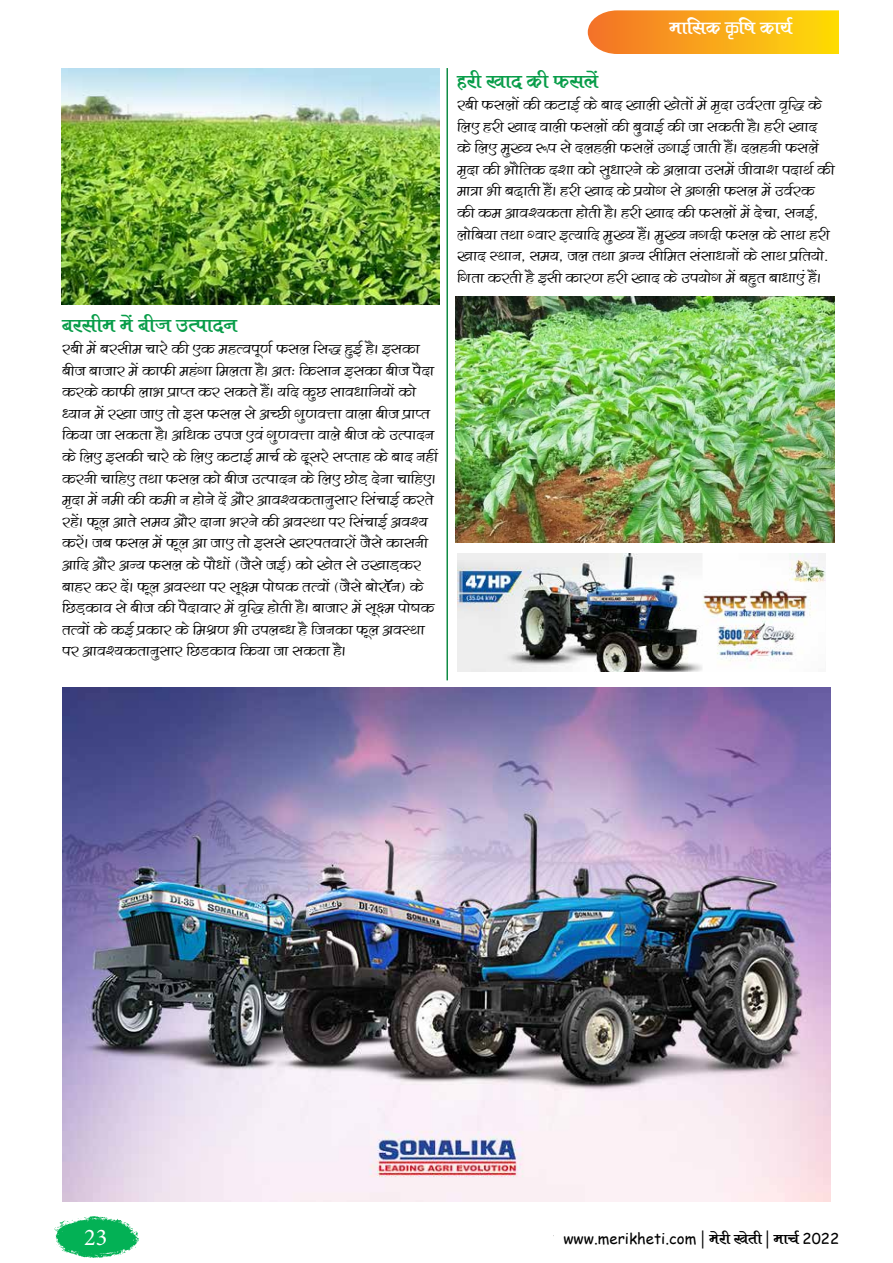
<style>
.page{position:relative;width:893px;height:1263px;background:#fff}
.page>*{position:absolute;margin:0;border:0;box-sizing:border-box;transform-origin:0 0}
.t1{font:24px "Kruti Dev 680";color:#089d49}
.t2{font:24px "Minion Pro";color:#fff}
.t3{font:22.5px "Kruti Dev 680";color:#fff}
.t4{font:18px/21.6px "Kruti Dev 500";color:#000}
.t5{font:18px "Abel";color:#000101}
.t6{font:18px "Minion Pro";color:#000101}
.t7{font:15px "Comic Sans MS";color:#000}
.s1{font-family:"Kruti Dev 060"}
.s2{font-family:"Kruti Dev 680"}
.s3{font-family:"Minion Pro"}
.s4{font-family:"Kruti Dev 540"}
.s5{font-family:"Minion Pro";font-size:18px}
.s6{font-family:"Kruti Dev 680";font-size:18px}
</style>
<div class="page">
<svg style="left:54px;top:1216px;width:85px;height:42px"></svg>
<svg style="left:588px;top:10px;width:251px;height:44px;background:#f9ab20"></svg>
<hr style="left:446px;top:68px;width:2px;height:612px;background:#108b44">
<img style="left:62px;top:69px;width:377px;height:235px">
<img style="left:455px;top:296px;width:379px;height:247px">
<img style="left:62px;top:687px;width:768px;height:515px">
<img style="left:458px;top:553px;width:367px;height:118px">
<p class="t3" style="left:669px;top:16px;width:125px">ekfld <span class="s1">—</span>f”k dk;Z</p>
<h1 class="t1" style="left:62px;top:313px;width:177px">cjlhe esa cht mRiknu</h1>
<p class="t4" style="left:62px;top:339px;width:378px">jch esa cjlhe pkjs dh ,d egRoiw.kZ Qly fl) gqbZ gSA bldk cht cktkj esa dkQh egaxk feyrk gSA vr% fdlku bldk cht iSnk djds dkQh ykHk çkIr dj ldrs gSaA ;fn dqN lko/kkfu;ksa dks /;ku esa j[kk tk, rks bl Qly ls vPNh xq.koÙkk okyk cht çkIr fd;k tk ldrk gSA vf/kd mit ,oa xq.koÙkk okys cht ds mRiknu ds fy, bldh pkjs ds fy, dVkbZ ekpZ ds nwljs lIrkg ds ckn ugha djuh pkfg, rFkk Qly dks cht mRiknu ds fy, NksM+ nsuk pkfg,A e`nk esa ueh dh deh u gksus nsa vkSj vko';drkuqlkj flapkbZ djrs jgsaA Qwy vkrs le; vkSj nkuk Hkjus dh voLFkk ij flapkbZ vo'; djsaA tc Qly esa Qwy vk tk, rks blls [kjirokjksa tSls dkluh vkfn vkSj vU; Qly ds ikS/kksa ¼tSls tbZ½ dks [ksr ls m[kkM+dj ckgj dj nsaA Qwy voLFkk ij lw{e iks"kd rRoksa ¼tSls cksj<span class="s2">‚</span>u½ ds fNM+dko ls cht dh iSnkokj esa o`f) gksrh gSA cktkj esa lw{e iks"kd rRoksa ds dbZ çdkj ds feJ.k Hkh miyC/k gS ftudk Qwy voLFkk ij vko';drkuqlkj fNMdko fd;k tk ldrk gSA</p>
<h1 class="t1" style="left:457px;top:69px;width:144px">gjh [kkn dh Qlysa</h1>
<p class="t4" style="left:457px;top:95px;width:379px">jch Qlyksa dh dVkbZ ds ckn [kkyh [ksrksa esa e`nk moZjrk o`f) ds fy, gjh [kkn okyh Qlyksa dh cqokbZ dh tk ldrh gSA gjh [kkn ds fy, eq[; :i ls nygyh Qlysa mxkbZ tkrh gSaA nyguh Qlysa e`nk dh HkkSfrd n'kk dks lq/kkjus ds vykok mlesa thok'k inkFkZ dh ek=k Hkh c&lt;+krh gSaA gjh [kkn ds ç;ksx ls vxyh Qly esa moZjd dh de vko';drk gksrh gSA gjh [kkn dh Qlyksa esa nspk] lubZ] yksfc;k rFkk Xokj bR;kfn eq[; gSaA eq[; uxnh Qly ds lkFk gjh [kkn LFkku] le;] ty rFkk vU; lhfer lalk/kuksa ds lkFk çfr;ks&shy;fxrk djrh gS blh dkj.k gjh [kkn ds mi;ksx esa cgqr ck/kk,a gSaA</p>
<h1 class="t2" style="left:84px;top:1221px;width:25px">23</h1>
<p class="t5" style="left:554px;top:1226px;width:207px">www.merikheti.com <span class="s3">|</span> <span class="s4">esjh[ksrh</span> <span class="s3">|</span></p>
<p class="t6" style="left:806px;top:1226px;width:36px">2021</p>
<p class="t7" style="left:563px;top:1228px;width:277px">www.merikheti.com <span class="s5">|</span> <span class="s6">esjh [ksrh</span> <span class="s5">|</span> <span class="s6">ekpZ</span> 2022</p>
</div>
